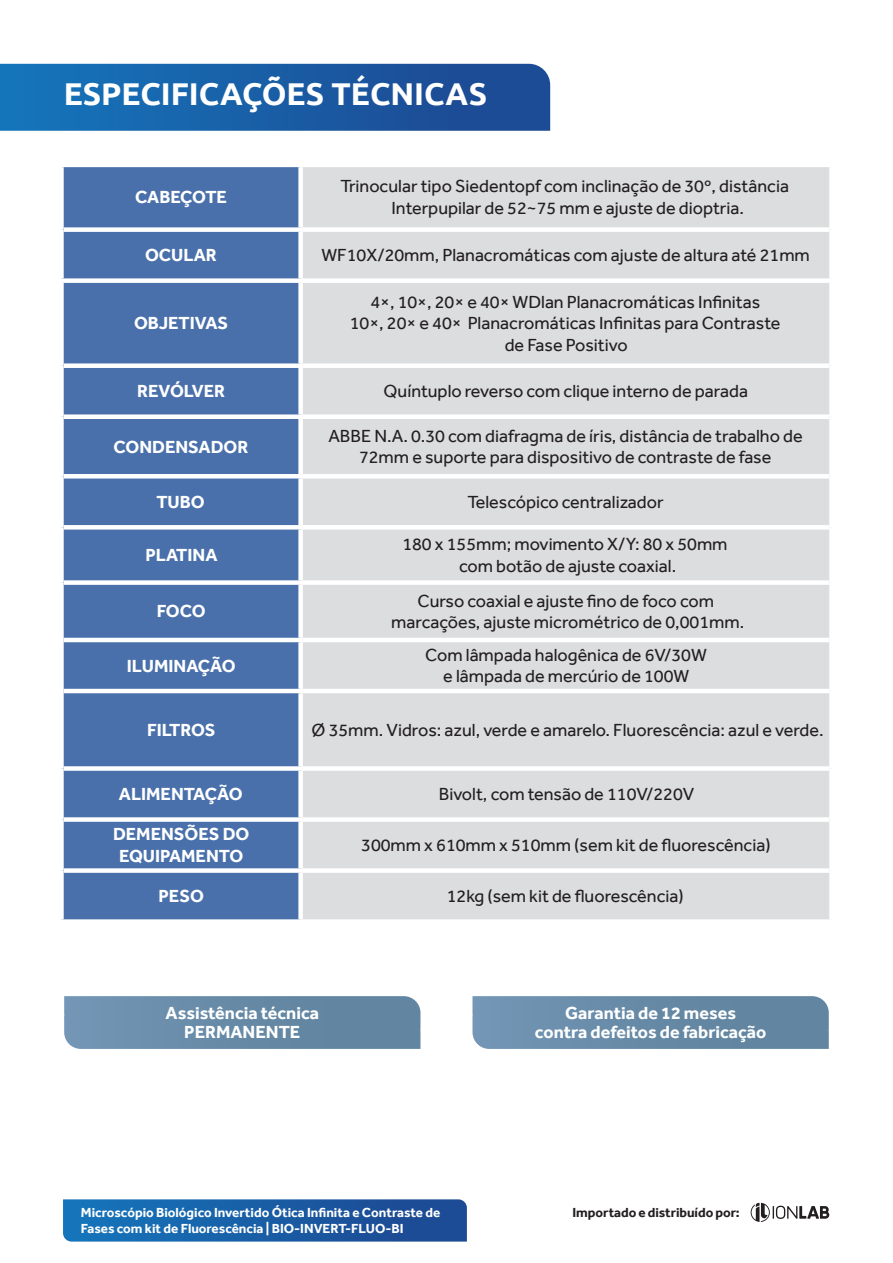
<style>
.page{position:relative;width:893px;height:1263px;background:#fff}
.page>*{position:absolute;margin:0;border:0;box-sizing:border-box;transform-origin:0 0}
.t1{font:700 31.5px "Ubuntu";color:#fff}
.t2{font:18px/21.6px "Effra";color:#231f20;text-align:center}
.t3{font:700 18px/19.5px "Effra";color:#fff;text-align:center}
.t4{font:700 13.5px/16.2px "Effra";color:#fff}
.t5{font:700 13.5px "Effra";letter-spacing:-.005em;color:#231f20}
</style>
<div class="page">
<svg style="left:0;top:64px;width:550px;height:67px;background:#1a5ea5"></svg>
<div style="left:64px;top:167px;width:234px;height:752px;background:#4970aa"></div>
<div style="left:303px;top:167px;width:526px;height:752px;background:#dcdddf"></div>
<div style="left:64px;top:227px;width:239px;height:5px;background:#fff"></div>
<div style="left:59px;top:278px;width:244px;height:5px;background:#fff"></div>
<div style="left:303px;top:227px;width:526px;height:5px;background:#fff"></div>
<div style="left:303px;top:278px;width:531px;height:5px;background:#fff"></div>
<div style="left:303px;top:363px;width:526px;height:5px;background:#fff"></div>
<div style="left:303px;top:414px;width:526px;height:5px;background:#fff"></div>
<hr style="left:303px;top:474px;width:526px;height:4px;background:#fff">
<hr style="left:303px;top:525px;width:526px;height:4px;background:#fff">
<div style="left:303px;top:580px;width:526px;height:5px;background:#fff"></div>
<hr style="left:303px;top:638px;width:526px;height:4px;background:#fff">
<hr style="left:303px;top:689px;width:526px;height:4px;background:#fff">
<div style="left:303px;top:766px;width:526px;height:5px;background:#fff"></div>
<div style="left:303px;top:817px;width:526px;height:5px;background:#fff"></div>
<div style="left:303px;top:868px;width:526px;height:5px;background:#fff"></div>
<div style="left:64px;top:363px;width:239px;height:5px;background:#fff"></div>
<div style="left:64px;top:414px;width:239px;height:5px;background:#fff"></div>
<hr style="left:64px;top:474px;width:239px;height:4px;background:#fff">
<hr style="left:64px;top:525px;width:239px;height:4px;background:#fff">
<div style="left:64px;top:580px;width:239px;height:5px;background:#fff"></div>
<hr style="left:64px;top:638px;width:239px;height:4px;background:#fff">
<hr style="left:64px;top:689px;width:239px;height:4px;background:#fff">
<div style="left:64px;top:766px;width:239px;height:5px;background:#fff"></div>
<div style="left:64px;top:817px;width:239px;height:5px;background:#fff"></div>
<div style="left:64px;top:868px;width:239px;height:5px;background:#fff"></div>
<svg style="left:751px;top:1203px;width:78px;height:19px"></svg>
<svg style="left:64px;top:996px;width:356px;height:53px;background:#698ca8"></svg>
<svg style="left:472px;top:996px;width:357px;height:53px;background:#698ca8"></svg>
<svg style="left:63px;top:1199px;width:404px;height:42px;background:#1b5fa6"></svg>
<h1 class="t1" style="left:64px;top:75px;width:425px">ESPECIFICAÇÕES TÉCNICAS</h1>
<p class="t3" style="left:135px;top:187px;width:94px">CABEÇOTE</p>
<p class="t2" style="left:340px;top:175px;width:450px">Trinocular tipo Siedentopf com inclinação de 30º, distância<br>Interpupilar de 52~75 mm e ajuste de dioptria.</p>
<p class="t3" style="left:145px;top:245px;width:73px">OCULAR</p>
<p class="t2" style="left:321px;top:244px;width:490px">WF10X/20mm, Planacromáticas com ajuste de altura até 21mm</p>
<p class="t3" style="left:134px;top:313px;width:96px">OBJETIVAS</p>
<p class="t2" style="left:350px;top:291px;width:432px">4×, 10×, 20× e 40× WDlan Planacromáticas Infinitas<br>10×, 20× e 40× Planacromáticas Infinitas para Contraste de Fase Positivo</p>
<p class="t3" style="left:137px;top:381px;width:89px">REVÓLVER</p>
<p class="t2" style="left:384px;top:380px;width:366px">Quíntuplo reverso com clique interno de parada</p>
<p class="t3" style="left:114px;top:437px;width:136px">CONDENSADOR</p>
<p class="t2" style="left:328px;top:425px;width:476px">ABBE N.A. 0.30 com diafragma de íris, distância de trabalho de<br>72mm e suporte para dispositivo de contraste de fase</p>
<p class="t3" style="left:156px;top:492px;width:50px">TUBO</p>
<p class="t2" style="left:468px;top:491px;width:198px">Telescópico centralizador</p>
<p class="t3" style="left:145px;top:545px;width:74px">PLATINA</p>
<p class="t2" style="left:402px;top:533px;width:327px">180 x 155mm; movimento X/Y: 80 x 50mm com botão de ajuste coaxial.</p>
<p class="t3" style="left:157px;top:601px;width:50px">FOCO</p>
<p class="t2" style="left:391px;top:589px;width:355px">Curso coaxial e ajuste fino de foco com marcações, ajuste micrométrico de 0,001mm.</p>
<p class="t3" style="left:127px;top:655px;width:110px">ILUMINAÇÃO</p>
<p class="t2" style="left:425px;top:644px;width:283px">Com lâmpada halogênica de 6V/30W e lâmpada de mercúrio de 100W</p>
<p class="t3" style="left:147px;top:720px;width:70px">FILTROS</p>
<p class="t2" style="left:312px;top:719px;width:514px">Ø 35mm. Vidros: azul, verde e amarelo. Fluorescência: azul e verde.</p>
<p class="t3" style="left:119px;top:784px;width:125px">ALIMENTAÇÃO</p>
<p class="t2" style="left:439px;top:783px;width:257px">Bivolt, com tensão de 110V/220V</p>
<p class="t3" style="left:113px;top:823px;width:138px;line-height:21.6px">DEMENSÕES DO<br>EQUIPAMENTO</p>
<p class="t2" style="left:361px;top:834px;width:411px">300mm x 610mm x 510mm (sem kit de fluorescência)</p>
<p class="t3" style="left:159px;top:886px;width:47px">PESO</p>
<p class="t2" style="left:447px;top:885px;width:238px">12kg (sem kit de fluorescência)</p>
<p class="t3" style="left:166px;top:1003px;width:155px">Assistência técnica<br>PERMANENTE</p>
<p class="t3" style="left:535px;top:1003px;width:233px">Garantia de 12 meses<br>contra defeitos de fabricação</p>
<p class="t4" style="left:81px;top:1204px;width:361px">Microscópio Biológico Invertido Ótica Infinita e Contraste de<br>Fases com kit de Fluorescência | BIO-INVERT-FLUO-BI</p>
<p class="t5" style="left:572px;top:1204px;width:169px">Importado e distribuído por:</p>
</div>
